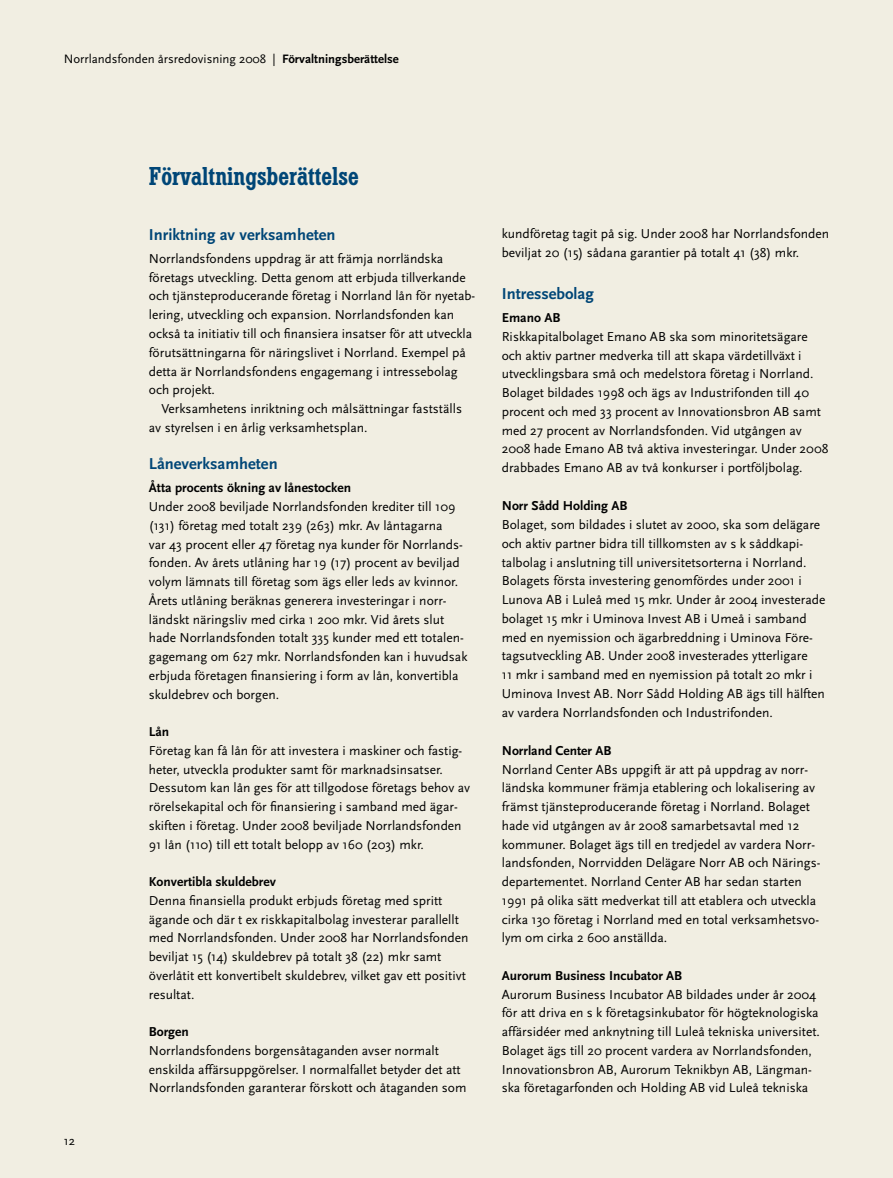
<style>
.page{position:relative;width:893px;height:1178px;background:#f1eee2}
.page>*{position:absolute;margin:0;border:0;box-sizing:border-box;transform-origin:0 0}
.t1{font:27px "Magnus EF";color:#004677}
.t2{font:700 16.5px "Scala Sans";color:#004677}
.t3{font:13.5px/18.8px "Scala Sans";color:#000}
.t4{font:700 13.5px "Scala Sans";color:#000}
.t5{font:12.75px "Scala Sans";color:#000}
.s1{font-weight:700}
</style>
<div class="page">
<p class="t5" style="left:64px;top:52px;width:337px">Norrlandsfonden årsredovisning 2008 | <span class="s1">Förvaltningsberättelse</span></p>
<p class="t5" style="left:64px;top:1133px;width:13px">12</p>
<h1 class="t1" style="left:149px;top:161px;width:211px">Förvaltningsberättelse</h1>
<p class="t2" style="left:149px;top:225px;width:188px">Inriktning av verksamheten</p>
<p class="t3" style="left:149px;top:249px;width:328px">Norrlandsfondens uppdrag är att främja norrländska företags utveckling. Detta genom att erbjuda tillverkande och tjänsteproducerande företag i Norrland lån för nyetab&shy;lering, utveckling och expansion. Norrlandsfonden kan också ta initiativ till och finansiera insatser för att utveckla förutsättningarna för näringslivet i Norrland. Exempel på detta är Norrlandsfondens engagemang i intressebolag och projekt.</p>
<p class="t3" style="left:149px;top:399px;width:315px;text-indent:13px">Verksamhetens inriktning och målsättningar fastställs av styrelsen i en årlig verksamhetsplan.</p>
<p class="t2" style="left:149px;top:454px;width:130px">Låneverksamheten</p>
<p class="t4" style="left:149px;top:480px;width:204px">Åtta procents ökning av lånestocken</p>
<p class="t3" style="left:149px;top:497px;width:320px">Under 2008 beviljade Norrlandsfonden krediter till 109 (131) företag med totalt 239 (263) mkr. Av låntagarna<br>var 43 procent eller 47 företag nya kunder för Norrlands&shy;fonden. Av årets utlåning har 19 (17) procent av beviljad volym lämnats till företag som ägs eller leds av kvinnor.<br>Årets utlåning beräknas generera investeringar i norr&shy;ländskt näringsliv med cirka 1 200 mkr. Vid årets slut hade Norrlandsfonden totalt 335 kunder med ett totalen&shy;gagemang om 627 mkr. Norrlandsfonden kan i huvudsak erbjuda företagen finansiering i form av lån, konvertibla skuldebrev och borgen.</p>
<p class="t4" style="left:149px;top:724px;width:22px">Lån</p>
<p class="t3" style="left:149px;top:741px;width:323px">Företag kan få lån för att investera i maskiner och fastig&shy;heter, utveckla produkter samt för marknadsinsatser.<br>Dessutom kan lån ges för att tillgodose företags behov av rörelsekapital och för finansiering i samband med ägar&shy;skiften i företag. Under 2008 beviljade Norrlandsfonden 91 lån (110) till ett totalt belopp av 160 (203) mkr.</p>
<p class="t4" style="left:149px;top:874px;width:129px">Konvertibla skuldebrev</p>
<p class="t3" style="left:149px;top:891px;width:321px">Denna finansiella produkt erbjuds företag med spritt ägande och där t ex riskkapitalbolag investerar parallellt med Norrlandsfonden. Under 2008 har Norrlandsfonden beviljat 15 (14) skuldebrev på totalt 38 (22) mkr samt överlåtit ett konvertibelt skuldebrev, vilket gav ett positivt resultat.</p>
<p class="t4" style="left:149px;top:1024px;width:42px">Borgen</p>
<p class="t3" style="left:149px;top:1041px;width:319px">Norrlandsfondens borgensåtaganden avser normalt enskilda affärsuppgörelser. I normalfallet betyder det att<br>Norrlandsfonden garanterar förskott och åtaganden som</p>
<p class="t3" style="left:502px;top:224px;width:329px">kundföretag tagit på sig. Under 2008 har Norrlandsfonden beviljat 20 (15) sådana garantier på totalt 41 (38) mkr.</p>
<p class="t2" style="left:502px;top:284px;width:94px">Intressebolag</p>
<p class="t4" style="left:502px;top:310px;width:60px">Emano AB</p>
<p class="t3" style="left:502px;top:327px;width:328px">Riskkapitalbolaget Emano AB ska som minoritetsägare och aktiv partner medverka till att skapa värdetillväxt i utvecklingsbara små och medelstora företag i Norrland.<br>Bolaget bildades 1998 och ägs av Industrifonden till 40 procent och med 33 procent av Innovationsbron AB samt med 27 procent av Norrlandsfonden. Vid utgången av 2008 hade Emano AB två aktiva investeringar. Under 2008 drabbades Emano AB av två konkurser i portföljbolag.</p>
<p class="t4" style="left:502px;top:498px;width:127px">Norr Sådd Holding AB</p>
<p class="t3" style="left:502px;top:515px;width:325px">Bolaget, som bildades i slutet av 2000, ska som delägare och aktiv partner bidra till tillkomsten av s k såddkapi&shy;talbolag i anslutning till universitetsorterna i Norrland.<br>Bolagets första investering genomfördes under 2001 i Lunova AB i Luleå med 15 mkr. Under år 2004 investerade bolaget 15 mkr i Uminova Invest AB i Umeå i samband med en nyemission och ägarbreddning i Uminova Före&shy;tagsutveckling AB. Under 2008 investerades ytterligare<br>11 mkr i samband med en nyemission på totalt 20 mkr i Uminova Invest AB. Norr Sådd Holding AB ägs till hälften av vardera Norrlandsfonden och Industrifonden.</p>
<p class="t4" style="left:502px;top:742px;width:111px">Norrland Center AB</p>
<p class="t3" style="left:502px;top:760px;width:320px">Norrland Center ABs uppgift är att på uppdrag av norr&shy;ländska kommuner främja etablering och lokalisering av främst tjänsteproducerande företag i Norrland. Bolaget hade vid utgången av år 2008 samarbetsavtal med 12 kommuner. Bolaget ägs till en tredjedel av vardera Norr&shy;landsfonden, Norrvidden Delägare Norr AB och Närings&shy;departementet. Norrland Center AB har sedan starten 1991 på olika sätt medverkat till att etablera och utveckla cirka 130 företag i Norrland med en total verksamhetsvo&shy;lym om cirka 2 600 anställda.</p>
<p class="t4" style="left:502px;top:967px;width:182px">Aurorum Business Incubator AB</p>
<p class="t3" style="left:502px;top:985px;width:320px">Aurorum Business Incubator AB bildades under år 2004 för att driva en s k företagsinkubator för högteknologiska affärsidéer med anknytning till Luleå tekniska universitet.<br>Bolaget ägs till 20 procent vardera av Norrlandsfonden, Innovationsbron AB, Aurorum Teknikbyn AB, Längman&shy;ska företagarfonden och Holding AB vid Luleå tekniska</p>
</div>
